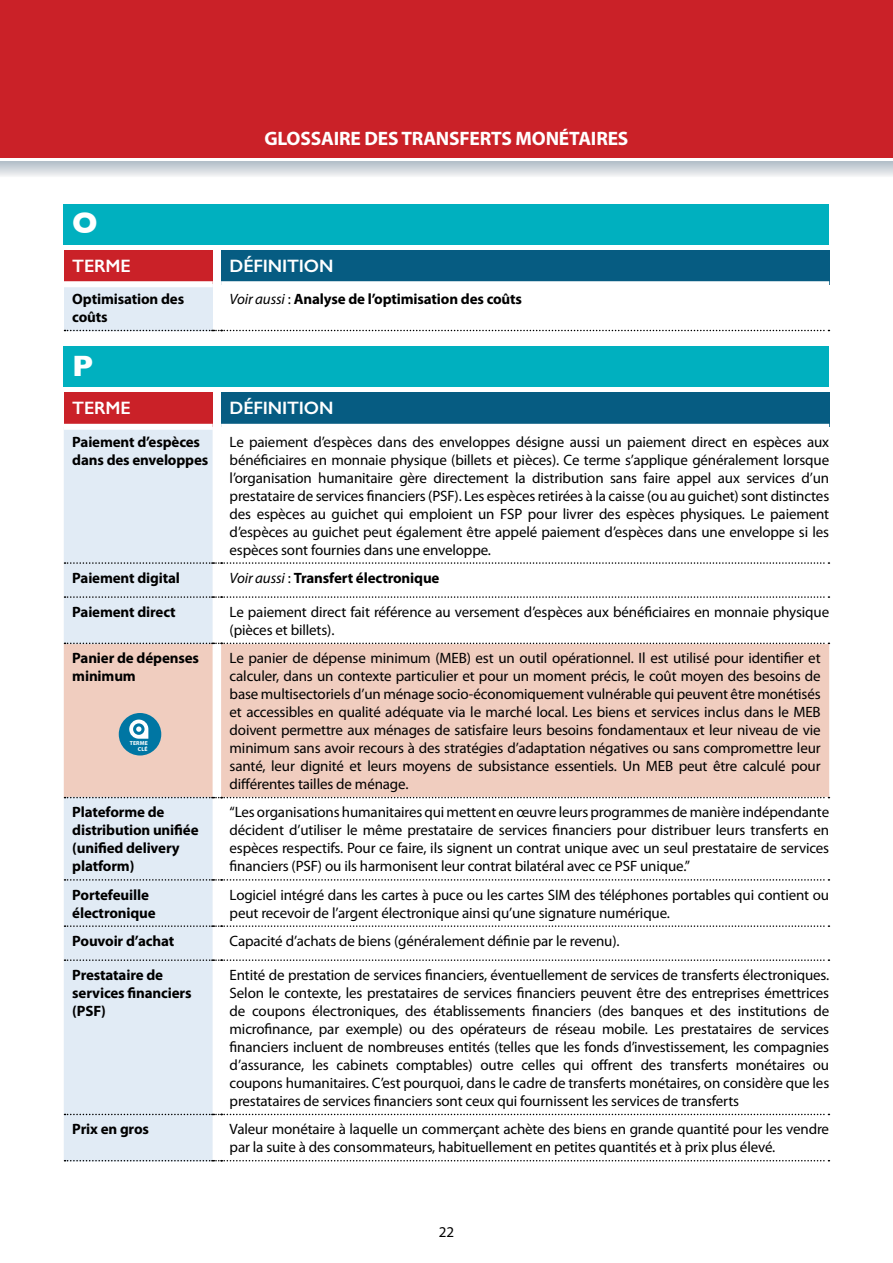
<style>
.page{position:relative;width:893px;height:1263px;background:#fff}
.page>*{position:absolute;margin:0;border:0;box-sizing:border-box;transform-origin:0 0}
.t1{font:700 30px "Gill Sans";color:#fff}
.t2{font:700 19.5px "Myriad Pro";letter-spacing:-.01em;color:#fff}
.t3{font:600 18px "Gill Sans";letter-spacing:-.01em;color:#fff}
.t4{font:15px/18px "Myriad Pro";letter-spacing:-.01em;color:#000;text-align:justify}
.t5{font:700 15px/18px "Myriad Pro";letter-spacing:-.01em;color:#000}
.t6{font:700 5.7px "Myriad Pro";letter-spacing:.02em;color:#fff}
.s1{font-weight:400;font-style:italic}
.s2{font-weight:400}
</style>
<div class="page">
<div style="left:0;top:0;width:893px;height:157px;background:#ca2128"></div>
<div style="left:64px;top:204px;width:765px;height:40px;background:#00b0bf"></div>
<div style="left:64px;top:347px;width:765px;height:40px;background:#00b0bf"></div>
<div style="left:64px;top:250px;width:149px;height:34px;background:#ca2128"></div>
<div style="left:221px;top:250px;width:608px;height:34px;background:#065c82"></div>
<div style="left:64px;top:284px;width:149px;height:46px;background:#e1ebf5"></div>
<svg style="left:65px;top:330px;width:764px;height:1px"></svg>
<div style="left:64px;top:281px;width:149px;height:6px;background:#fff"></div>
<div style="left:221px;top:281px;width:608px;height:6px;background:#fff"></div>
<div style="left:64px;top:393px;width:149px;height:34px;background:#ca2128"></div>
<div style="left:221px;top:393px;width:608px;height:34px;background:#065c82"></div>
<div style="left:64px;top:430px;width:149px;height:731px;background:#e1ebf5"></div>
<div style="left:64px;top:643px;width:765px;height:155px;background:#f0cdbf"></div>
<svg style="left:65px;top:562px;width:764px;height:2px"></svg>
<svg style="left:65px;top:596px;width:764px;height:2px"></svg>
<svg style="left:65px;top:643px;width:764px;height:1px"></svg>
<svg style="left:65px;top:797px;width:764px;height:1px"></svg>
<svg style="left:65px;top:879px;width:764px;height:2px"></svg>
<svg style="left:65px;top:925px;width:764px;height:2px"></svg>
<svg style="left:65px;top:959px;width:764px;height:2px"></svg>
<svg style="left:65px;top:1114px;width:764px;height:1px"></svg>
<svg style="left:65px;top:1160px;width:764px;height:1px"></svg>
<div style="left:64px;top:424px;width:149px;height:6px;background:#fff"></div>
<div style="left:221px;top:424px;width:608px;height:6px;background:#fff"></div>
<div style="left:119px;top:713px;width:42px;height:42px;background:#0076a3;border-radius:50%"></div>
<svg style="left:129px;top:719px;width:19px;height:20px"></svg>
<svg style="left:0;top:162px;width:892px;height:14px;background:#d2d8dd"></svg>
<svg style="left:892px;top:162px;width:1px;height:14px"></svg>
<h2 class="t2" style="left:265px;top:126px;width:365px">GLOSSAIRE DES TRANSFERTS MONÉTAIRES</h2>
<h1 class="t1" style="left:72px;top:199px;width:27px">O</h1>
<p class="t3" style="left:72px;top:255px;width:60px">TERME</p>
<p class="t3" style="left:230px;top:255px;width:105px">DÉFINITION</p>
<p class="t5" style="left:72px;top:289px;width:113px">Optimisation des coûts</p>
<p class="t5" style="left:230px;top:289px;width:294px"><span class="s1">Voir aussi</span> <span class="s2">:</span> Analyse de l’optimisation des coûts</p>
<h1 class="t1" style="left:72px;top:342px;width:22px">P</h1>
<p class="t3" style="left:72px;top:397px;width:60px">TERME</p>
<p class="t3" style="left:230px;top:397px;width:105px">DÉFINITION</p>
<p class="t5" style="left:72px;top:432px;width:138px">Paiement d’espèces dans des enveloppes</p>
<p class="t4" style="left:230px;top:432px;width:601px">Le paiement d’espèces dans des enveloppes désigne aussi un paiement direct en espèces aux bénéficiaires en monnaie physique (billets et pièces). Ce terme s’applique généralement lorsque l’organisation humanitaire gère directement la distribution sans faire appel aux services d’un prestataire de services financiers (PSF). Les espèces retirées à la caisse (ou au guichet) sont distinctes des espèces au guichet qui emploient un FSP pour livrer des espèces physiques. Le paiement d’espèces au guichet peut également être appelé paiement d’espèces dans une enveloppe si les espèces sont fournies dans une enveloppe.</p>
<p class="t5" style="left:72px;top:568px;width:109px">Paiement digital</p>
<p class="t5" style="left:230px;top:568px;width:211px"><span class="s1">Voir aussi</span> <span class="s2">:</span> Transfert électronique</p>
<p class="t5" style="left:72px;top:602px;width:105px">Paiement direct</p>
<p class="t4" style="left:230px;top:603px;width:601px">Le paiement direct fait référence au versement d’espèces aux bénéficiaires en monnaie physique (pièces et billets).</p>
<p class="t5" style="left:72px;top:648px;width:128px">Panier de dépenses minimum</p>
<p class="t4" style="left:230px;top:649px;width:593px">Le panier de dépense minimum (MEB) est un outil opérationnel. Il est utilisé pour identifier et calculer, dans un contexte particulier et pour un moment précis, le coût moyen des besoins de base multisectoriels d’un ménage socio-économiquement vulnérable qui peuvent être monétisés et accessibles en qualité adéquate via le marché local. Les biens et services inclus dans le MEB doivent permettre aux ménages de satisfaire leurs besoins fondamentaux et leur niveau de vie minimum sans avoir recours à des stratégies d’adaptation négatives ou sans compromettre leur santé, leur dignité et leurs moyens de subsistance essentiels. Un MEB peut être calculé pour différentes tailles de ménage.</p>
<p class="t5" style="left:72px;top:803px;width:128px">Plateforme de distribution unifiée (unified delivery platform)</p>
<p class="t4" style="left:230px;top:803px;width:601px">“Les organisations humanitaires qui mettent en œuvre leurs programmes de manière indépendante décident d’utiliser le même prestataire de services financiers pour distribuer leurs transferts en espèces respectifs. Pour ce faire, ils signent un contrat unique avec un seul prestataire de services financiers (PSF) ou ils harmonisent leur contrat bilatéral avec ce PSF unique.”</p>
<p class="t5" style="left:72px;top:885px;width:85px">Portefeuille électronique</p>
<p class="t4" style="left:230px;top:885px;width:601px">Logiciel intégré dans les cartes à puce ou les cartes SIM des téléphones portables qui contient ou peut recevoir de l’argent électronique ainsi qu’une signature numérique.</p>
<p class="t5" style="left:72px;top:931px;width:104px">Pouvoir d’achat</p>
<p class="t4" style="left:230px;top:932px;width:391px">Capacité d’achats de biens (généralement définie par le revenu).</p>
<p class="t5" style="left:72px;top:965px;width:121px">Prestataire de services financiers (PSF)</p>
<p class="t4" style="left:230px;top:966px;width:601px">Entité de prestation de services financiers, éventuellement de services de transferts électroniques.<br>Selon le contexte, les prestataires de services financiers peuvent être des entreprises émettrices de coupons électroniques, des établissements financiers (des banques et des institutions de microfinance, par exemple) ou des opérateurs de réseau mobile. Les prestataires de services financiers incluent de nombreuses entités (telles que les fonds d’investissement, les compagnies d’assurance, les cabinets comptables) outre celles qui offrent des transferts monétaires ou coupons humanitaires. C’est pourquoi, dans le cadre de transferts monétaires, on considère que les prestataires de services financiers sont ceux qui fournissent les services de transferts</p>
<p class="t5" style="left:72px;top:1120px;width:78px">Prix en gros</p>
<p class="t4" style="left:230px;top:1120px;width:601px">Valeur monétaire à laquelle un commerçant achète des biens en grande quantité pour les vendre par la suite à des consommateurs, habituellement en petites quantités et à prix plus élevé.</p>
<p class="t6" style="left:130px;top:739px;width:19px">TERME</p>
<p class="t6" style="left:138px;top:745px;width:11px">CLÉ</p>
<p class="t4" style="left:439px;top:1222px;width:17px">22</p>
</div>
